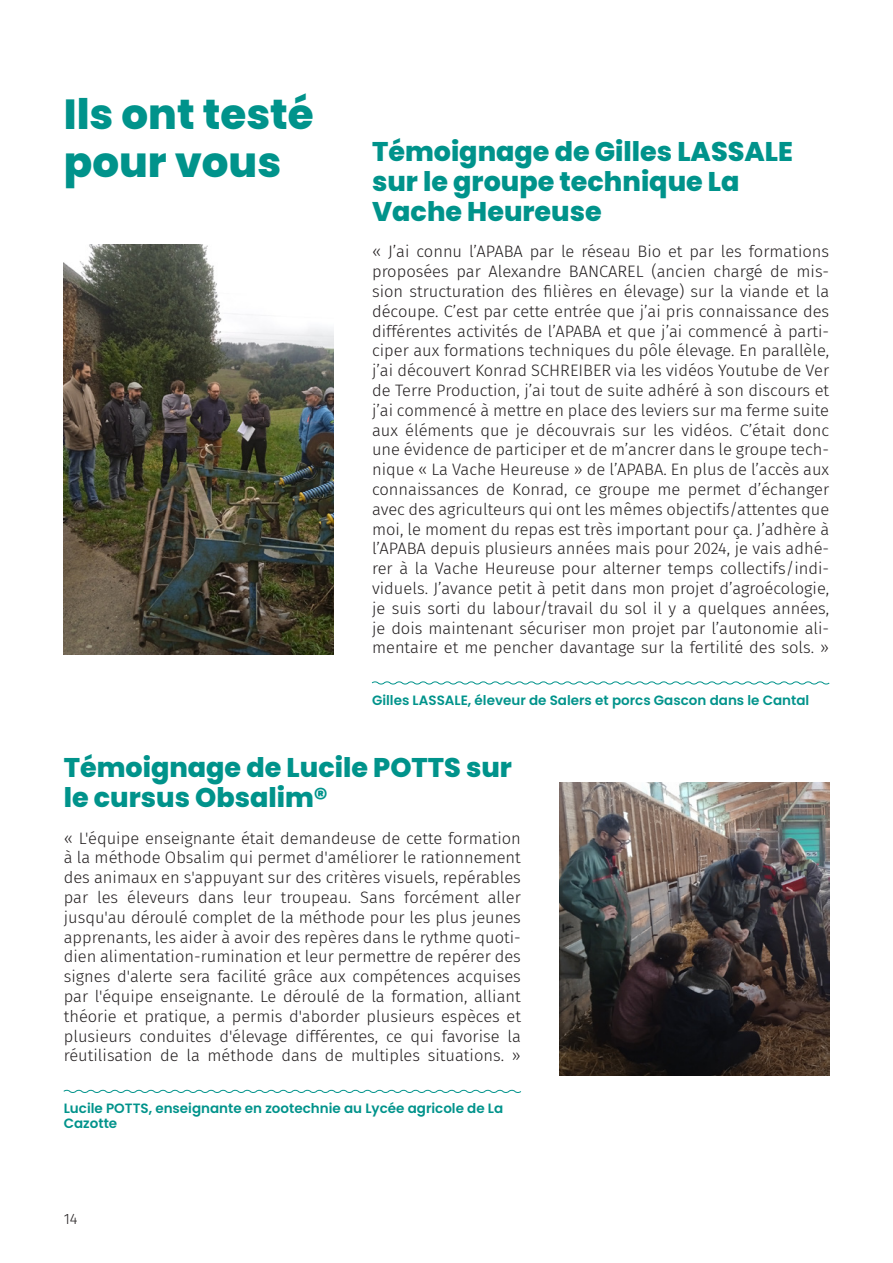
<style>
.page{position:relative;width:893px;height:1263px;background:#fff}
.page>*{position:absolute;margin:0;border:0;box-sizing:border-box;transform-origin:0 0}
.Titre{font:800 42px/48px "Poppins";color:#00938b}
.Titre_témoignage{font:800 27px/30px "Poppins";color:#00938b}
.t1{font:300 16.5px/19.8px "Fira Sans";color:#231f20;text-align:justify}
.t2{font:300 15px "Fira Sans";color:#231f20}
.Légende_Figure{font:600 13.5px/15px "Poppins";color:#00938b}
</style>
<div class="page">
<img style="left:64px;top:244px;width:270px;height:411px">
<img style="left:559px;top:783px;width:270px;height:293px">
<svg style="left:371px;top:681px;width:459px;height:4px"></svg>
<svg style="left:63px;top:1089px;width:459px;height:4px"></svg>
<p class="Titre" style="left:64px;top:91px;width:251px">Ils ont testé pour vous</p>
<p class="Titre_témoignage" style="left:372px;top:136px;width:422px">Témoignage de Gilles LASSALE sur le groupe technique La<br>Vache Heureuse</p>
<p class="t1" style="left:372px;top:242px;width:459px">« J’ai connu l’APABA par le réseau Bio et par les formations proposées par Alexandre BANCAREL (ancien chargé de mis&shy;sion structuration des filières en élevage) sur la viande et la découpe. C’est par cette entrée que j’ai pris connaissance des différentes activités de l’APABA et que j’ai commencé à parti&shy;ciper aux formations techniques du pôle élevage. En parallèle, j’ai découvert Konrad SCHREIBER via les vidéos Youtube de Ver de Terre Production, j’ai tout de suite adhéré à son discours et j’ai commencé à mettre en place des leviers sur ma ferme suite aux éléments que je découvrais sur les vidéos. C’était donc une évidence de participer et de m’ancrer dans le groupe tech&shy;nique « La Vache Heureuse » de l’APABA. En plus de l’accès aux connaissances de Konrad, ce groupe me permet d’échanger avec des agriculteurs qui ont les mêmes objectifs/attentes que moi, le moment du repas est très important pour ça. J’adhère à l’APABA depuis plusieurs années mais pour 2024, je vais adhé&shy;rer à la Vache Heureuse pour alterner temps collectifs/indi&shy;viduels. J’avance petit à petit dans mon projet d’agroécologie, je suis sorti du labour/travail du sol il y a quelques années, je dois maintenant sécuriser mon projet par l’autonomie ali&shy;mentaire et me pencher davantage sur la fertilité des sols. »</p>
<p class="Légende_Figure" style="left:372px;top:693px;width:439px">Gilles LASSALE, éleveur de Salers et porcs Gascon dans le Cantal</p>
<p class="Titre_témoignage" style="left:64px;top:752px;width:450px">Témoignage de Lucile POTTS sur le cursus Obsalim®</p>
<p class="t1" style="left:64px;top:828px;width:459px">« L'équipe enseignante était demandeuse de cette formation à la méthode Obsalim qui permet d'améliorer le rationnement des animaux en s'appuyant sur des critères visuels, repérables par les éleveurs dans leur troupeau. Sans forcément aller jusqu'au déroulé complet de la méthode pour les plus jeunes apprenants, les aider à avoir des repères dans le rythme quoti&shy;dien alimentation-rumination et leur permettre de repérer des signes d'alerte sera facilité grâce aux compétences acquises par l'équipe enseignante. Le déroulé de la formation, alliant théorie et pratique, a permis d'aborder plusieurs espèces et plusieurs conduites d'élevage différentes, ce qui favorise la réutilisation de la méthode dans de multiples situations. »</p>
<p class="Légende_Figure" style="left:64px;top:1101px;width:441px">Lucile POTTS, enseignante en zootechnie au Lycée agricole de La<br>Cazotte</p>
<p class="t2" style="left:64px;top:1208px;width:15px">14</p>
</div>
